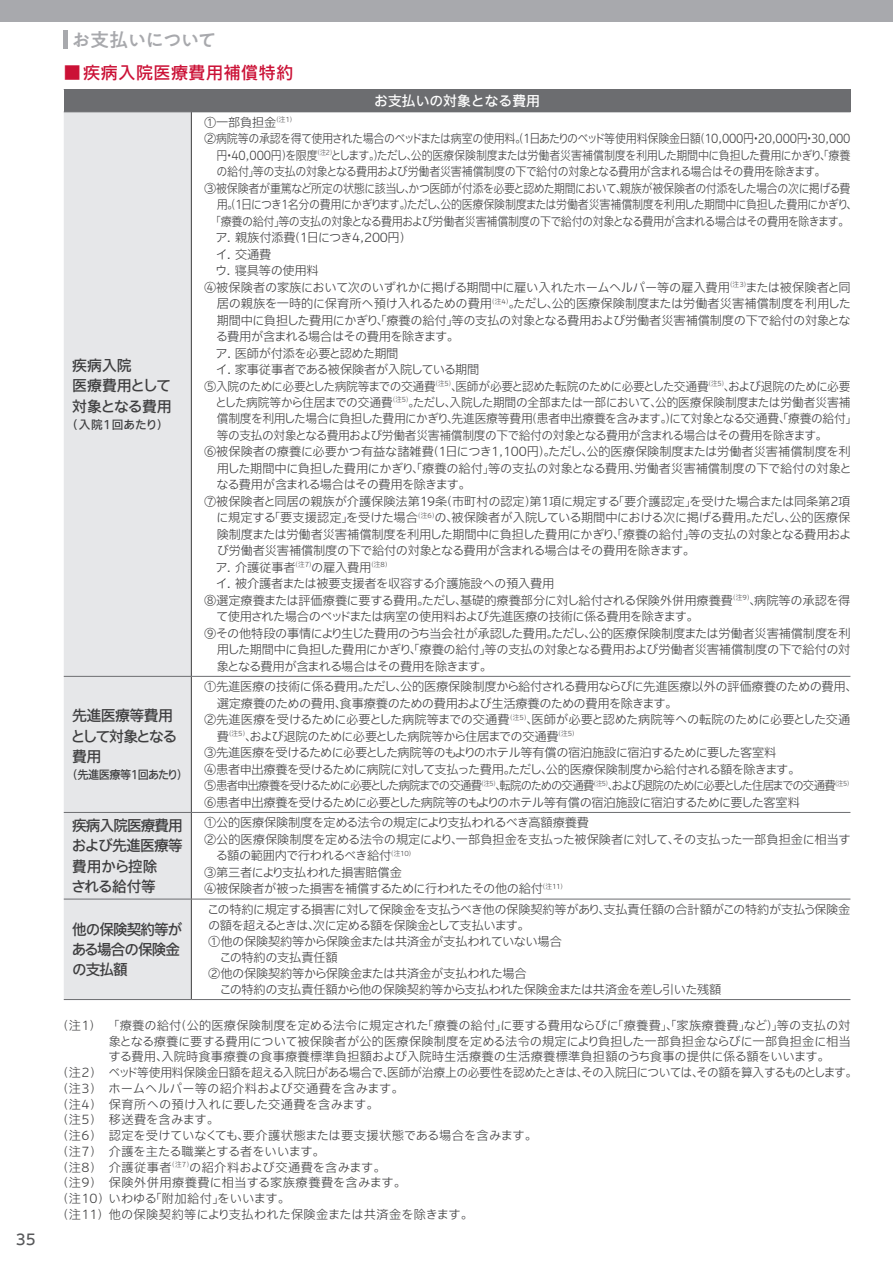
<style>
.page{position:relative;width:893px;height:1263px;background:#fff}
.page>*{position:absolute;margin:0;border:0;box-sizing:border-box;transform-origin:0 0}
.t1{font:500 19.2px "PA1 Gothic Std";letter-spacing:-.065em;color:#a8a9ad}
.t2{font:500 16.95px "Iwa UCDA Goth Std";letter-spacing:.035em;color:#cb1136}
.t3{font:500 14.85px/20.2px "Iwa UCDA Goth Std";letter-spacing:-.06em;color:#3e3e3f}
.t4{font:500 14.85px/20.4px "Iwa UCDA Goth Std";color:#3e3e3f}
.t5{font:500 14.85px/20.2px "Iwa UCDA Goth Std";letter-spacing:-.04em;color:#3e3e3f}
.t6{font:500 14.85px "Iwa UCDA Goth Std";color:#57585a}
.t7{font:500 13.8px "Iwa UCDA Goth Std";color:#fff}
.t8{font:300 12.15px/15.9px "Iwa UCDA Goth Std";letter-spacing:-.025em;color:#3e3e3f}
.t9{font:300 12.15px "Iwa UCDA Goth Std";letter-spacing:-.05em;color:#3e3e3f}
.t10{font:300 12.15px "Iwa UCDA Goth Std";letter-spacing:-.025em;color:#3e3e3f;scale:.9 1}
.t11{font:300 12.15px "Iwa UCDA Goth Std";letter-spacing:-.025em;color:#3e3e3f;scale:.96 1}
.t12{font:300 12.15px "Iwa UCDA Goth Std";letter-spacing:-.005em;color:#3e3e3f}
.t13{font:300 12.15px "Iwa UCDA Goth Std";color:#3e3e3f}
.t14{font:300 12.15px "Iwa UCDA Goth Std";letter-spacing:.01em;color:#3e3e3f}
.t15{font:300 12.15px "Iwa UCDA Goth Std";letter-spacing:-.06em;color:#3e3e3f}
.t16{font:300 12.15px "Iwa UCDA Goth Std";letter-spacing:-.09em;color:#3e3e3f}
.t17{font:300 12.15px "Iwa UCDA Goth Std";letter-spacing:-.05em;color:#3e3e3f;scale:.9 1}
.t18{font:300 12.15px "Iwa UCDA Goth Std";letter-spacing:-.055em;color:#3e3e3f}
.t19{font:300 12.15px "Iwa UCDA Goth Std";letter-spacing:.015em;color:#3e3e3f}
.t20{font:300 12.15px "Iwa UCDA Goth Std";letter-spacing:.03em;color:#3e3e3f}
.t21{font:300 12.15px "Iwa UCDA Goth Std";letter-spacing:-.045em;color:#3e3e3f}
.t22{font:300 12.15px "Iwa UCDA Goth Std";letter-spacing:.02em;color:#3e3e3f}
.t23{font:300 12.15px "Iwa UCDA Goth Std";letter-spacing:-.065em;color:#3e3e3f}
.t24{font:500 11.7px "Iwa UCDA Goth Std";letter-spacing:-.04em;color:#3e3e3f;scale:.95 1}
.t25{font:500 11.7px "Iwa UCDA Goth Std";letter-spacing:.035em;color:#3e3e3f}
</style>
<div class="page">
<div style="left:0;top:0;width:893px;height:21px;background:#a8a9ad"></div>
<hr style="left:64px;top:30px;width:4px;height:18px;background:#a8a9ad">
<div style="left:64px;top:90px;width:786px;height:22px;background:#6c6d70"></div>
<div style="left:64px;top:113px;width:127px;height:886px;background:#e6e7e9"></div>
<hr style="left:191px;top:112px;width:1px;height:564px;background:#3e3e3f">
<hr style="left:191px;top:676px;width:1px;height:136px;background:#3e3e3f">
<hr style="left:191px;top:813px;width:1px;height:86px;background:#3e3e3f">
<hr style="left:191px;top:899px;width:1px;height:100px;background:#3e3e3f">
<hr style="left:64px;top:89px;width:127px;height:1px;background:#6c6d70">
<hr style="left:191px;top:89px;width:659px;height:1px;background:#6c6d70">
<hr style="left:64px;top:112px;width:127px;height:1px;background:#6c6d70">
<hr style="left:191px;top:112px;width:659px;height:1px;background:#6c6d70">
<hr style="left:64px;top:676px;width:127px;height:1px;background:#6c6d70">
<hr style="left:191px;top:676px;width:659px;height:1px;background:#6c6d70">
<hr style="left:64px;top:812px;width:127px;height:1px;background:#6c6d70">
<hr style="left:191px;top:812px;width:659px;height:1px;background:#6c6d70">
<hr style="left:64px;top:899px;width:127px;height:1px;background:#6c6d70">
<hr style="left:191px;top:899px;width:659px;height:1px;background:#6c6d70">
<hr style="left:64px;top:999px;width:127px;height:1px;background:#6c6d70">
<hr style="left:191px;top:999px;width:659px;height:1px;background:#6c6d70">
<p class="t6" style="left:16px;top:1229px;width:21px">35</p>
<h1 class="t1" style="left:72px;top:28px;width:147px">お支払いについて</h1>
<h2 class="t2" style="left:64px;top:60px;width:231px">■疾病入院医療費用補償特約</h2>
<p class="t7" style="left:374px;top:91px;width:167px">お支払いの対象となる費用</p>
<p class="t4" style="left:72px;top:354px;width:101px">疾病入院<br>医療費用として対象となる費用</p>
<p class="t25" style="left:67px;top:416px;width:103px">（入院1回あたり）</p>
<p class="t5" style="left:71px;top:705px;width:108px">先進医療等費用として対象となる費用</p>
<p class="t24" style="left:67px;top:766px;width:128px">（先進医療等1回あたり）</p>
<p class="t8" style="left:204px;top:114px;width:94px">①一部負担金<sup>（注1）</sup></p>
<p class="t8" style="left:204px;top:130px;width:648px">②病院等の承認を得て使用された場合のベッドまたは病室の使用料。（1日あたりのベッド等使用料保険金日額（10,000円・20,000円・30,000</p>
<p class="t10" style="left:217px;top:147px;width:706px">円・40,000円）を限度<sup>（注2）</sup>とします。）ただし、公的医療保険制度または労働者災害補償制度を利用した期間中に負担した費用にかぎり、「療養</p>
<p class="t10" style="left:217px;top:163px;width:678px">の給付」等の支払の対象となる費用および労働者災害補償制度の下で給付の対象となる費用が含まれる場合はその費用を除きます。</p>
<p class="t8" style="left:204px;top:179px;width:648px">③被保険者が重篤など所定の状態に該当し、かつ医師が付添を必要と認めた期間において、親族が被保険者の付添をした場合の次に掲げる費</p>
<p class="t17" style="left:217px;top:196px;width:713px">用。（1日につき1名分の費用にかぎります。）ただし、公的医療保険制度または労働者災害補償制度を利用した期間中に負担した費用にかぎり、</p>
<p class="t10" style="left:210px;top:213px;width:712px">「療養の給付」等の支払の対象となる費用および労働者災害補償制度の下で給付の対象となる費用が含まれる場合はその費用を除きます。</p>
<p class="t8" style="left:204px;top:229px;width:209px">　ア．親族付添費（1日につき4,200円）</p>
<p class="t8" style="left:204px;top:245px;width:69px">　イ．交通費</p>
<p class="t8" style="left:204px;top:262px;width:116px">　ウ．寝具等の使用料</p>
<p class="t8" style="left:204px;top:278px;width:648px">④被保険者の家族において次のいずれかに掲げる期間中に雇い入れたホームヘルパー等の雇入費用<sup>（注3）</sup>または被保険者と同</p>
<p class="t12" style="left:217px;top:295px;width:636px">居の親族を一時的に保育所へ預け入れるための費用<sup>（注4）</sup>。ただし、公的医療保険制度または労働者災害補償制度を利用した</p>
<p class="t8" style="left:217px;top:311px;width:635px">期間中に負担した費用にかぎり、「療養の給付」等の支払の対象となる費用および労働者災害補償制度の下で給付の対象とな</p>
<p class="t15" style="left:216px;top:328px;width:244px">る費用が含まれる場合はその費用を除きます。</p>
<p class="t8" style="left:204px;top:344px;width:196px">　ア. 医師が付添を必要と認めた期間</p>
<p class="t8" style="left:204px;top:361px;width:277px">　イ. 家事従事者である被保険者が入院している期間</p>
<p class="t18" style="left:204px;top:377px;width:648px">⑤入院のために必要とした病院等までの交通費<sup>（注5）</sup>、医師が必要と認めた転院のために必要とした交通費<sup>（注5）</sup>、および退院のために必要</p>
<p class="t11" style="left:215px;top:394px;width:663px">とした病院等から住居までの交通費<sup>（注5）</sup>。ただし、入院した期間の全部または一部において、公的医療保険制度または労働者災害補</p>
<p class="t11" style="left:217px;top:410px;width:669px">償制度を利用した場合に負担した費用にかぎり、先進医療等費用（患者申出療養を含みます。）にて対象となる交通費、「療養の給付」</p>
<p class="t11" style="left:217px;top:427px;width:637px">等の支払の対象となる費用および労働者災害補償制度の下で給付の対象となる費用が含まれる場合はその費用を除きます。</p>
<p class="t12" style="left:204px;top:443px;width:648px">⑥被保険者の療養に必要かつ有益な諸雑費（1日につき1,100円）。ただし、公的医療保険制度または労働者災害補償制度を利</p>
<p class="t8" style="left:217px;top:460px;width:636px">用した期間中に負担した費用にかぎり、「療養の給付」等の支払の対象となる費用、労働者災害補償制度の下で給付の対象と</p>
<p class="t15" style="left:217px;top:476px;width:255px">なる費用が含まれる場合はその費用を除きます。</p>
<p class="t8" style="left:204px;top:493px;width:648px">⑦被保険者と同居の親族が介護保険法第19条（市町村の認定）第1項に規定する「要介護認定」を受けた場合または同条第2項</p>
<p class="t8" style="left:216px;top:509px;width:635px">に規定する「要支援認定」を受けた場合<sup>（注6）</sup>の、被保険者が入院している期間中における次に掲げる費用。ただし、公的医療保</p>
<p class="t8" style="left:217px;top:525px;width:636px">険制度または労働者災害補償制度を利用した期間中に負担した費用にかぎり、「療養の給付」等の支払の対象となる費用およ</p>
<p class="t8" style="left:217px;top:542px;width:480px">び労働者災害補償制度の下で給付の対象となる費用が含まれる場合はその費用を除きます。</p>
<p class="t8" style="left:204px;top:558px;width:189px">　ア．介護従事者<sup>（注7）</sup>の雇入費用<sup>（注8）</sup></p>
<p class="t8" style="left:204px;top:575px;width:352px">　イ．被介護者または被要支援者を収容する介護施設への預入費用</p>
<p class="t8" style="left:204px;top:591px;width:648px">⑧選定療養または評価療養に要する費用。ただし、基礎的療養部分に対し給付される保険外併用療養費<sup>（注9）</sup>、病院等の承認を得</p>
<p class="t21" style="left:216px;top:608px;width:484px">て使用された場合のベッドまたは病室の使用料および先進医療の技術に係る費用を除きます。</p>
<p class="t8" style="left:204px;top:624px;width:648px">⑨その他特段の事情により生じた費用のうち当会社が承認した費用。ただし、公的医療保険制度または労働者災害補償制度を利</p>
<p class="t8" style="left:217px;top:641px;width:635px">用した期間中に負担した費用にかぎり、「療養の給付」等の支払の対象となる費用および労働者災害補償制度の下で給付の対</p>
<p class="t23" style="left:217px;top:657px;width:277px">象となる費用が含まれる場合はその費用を除きます。</p>
<p class="t8" style="left:204px;top:678px;width:655px">①先進医療の技術に係る費用。ただし、公的医療保険制度から給付される費用ならびに先進医療以外の評価療養のための費用、</p>
<p class="t8" style="left:217px;top:694px;width:462px">選定療養のための費用、食事療養のための費用および生活療養のための費用を除きます。</p>
<p class="t8" style="left:204px;top:711px;width:648px">②先進医療を受けるために必要とした病院等までの交通費<sup>（注5）</sup>、医師が必要と認めた病院等への転院のために必要とした交通</p>
<p class="t15" style="left:217px;top:728px;width:363px">費<sup>（注5）</sup>、および退院のために必要とした病院等から住居までの交通費<sup>（注5）</sup></p>
<p class="t9" style="left:204px;top:744px;width:574px">③先進医療を受けるために必要とした病院等のもよりのホテル等有償の宿泊施設に宿泊するために要した客室料</p>
<p class="t9" style="left:204px;top:761px;width:598px">④患者申出療養を受けるために病院に対して支払った費用。ただし、公的医療保険制度から給付される額を除きます。</p>
<p class="t16" style="left:204px;top:777px;width:650px">⑤患者申出療養を受けるために必要とした病院までの交通費<sup>（注5）</sup>、転院のための交通費<sup>（注5）</sup>、および退院のために必要とした住居までの交通費<sup>（注5）</sup></p>
<p class="t9" style="left:204px;top:793px;width:597px">⑥患者申出療養を受けるために必要とした病院等のもよりのホテル等有償の宿泊施設に宿泊するために要した客室料</p>
<p class="t3" style="left:71px;top:814px;width:113px">疾病入院医療費用および先進医療等費用から控除<br>される給付等</p>
<p class="t8" style="left:204px;top:814px;width:387px">①公的医療保険制度を定める法令の規定により支払われるべき高額療養費</p>
<p class="t8" style="left:204px;top:831px;width:648px">②公的医療保険制度を定める法令の規定により、一部負担金を支払った被保険者に対して、その支払った一部負担金に相当す</p>
<p class="t8" style="left:216px;top:847px;width:201px">る額の範囲内で行われるべき給付<sup>（注10）</sup></p>
<p class="t8" style="left:204px;top:864px;width:199px">③第三者により支払われた損害賠償金</p>
<p class="t8" style="left:204px;top:880px;width:364px">④被保険者が被った損害を補償するために行われたその他の給付<sup>（注11）</sup></p>
<p class="t8" style="left:207px;top:901px;width:645px">この特約に規定する損害に対して保険金を支払うべき他の保険契約等があり、支払責任額の合計額がこの特約が支払う保険金の額を超えるときは、次に定める額を保険金として支払います。<br>①他の保険契約等から保険金または共済金が支払われていない場合<br>　この特約の支払責任額<br>②他の保険契約等から保険金または共済金が支払われた場合<br>　この特約の支払責任額から他の保険契約等から支払われた保険金または共済金を差し引いた残額</p>
<p class="t13" style="left:57px;top:1017px;width:795px">（注1）「療養の給付（公的医療保険制度を定める法令に規定された「療養の給付」に要する費用ならびに「療養費」、「家族療養費」など）」等の支払の対</p>
<p class="t13" style="left:109px;top:1032px;width:743px">象となる療養に要する費用について被保険者が公的医療保険制度を定める法令の規定により負担した一部負担金ならびに一部負担金に相当</p>
<p class="t14" style="left:109px;top:1048px;width:723px">する費用、入院時食事療養の食事療養標準負担額および入院時生活療養の生活療養標準負担額のうち食事の提供に係る額をいいます。</p>
<p class="t9" style="left:57px;top:1064px;width:802px">（注2）ベッド等使用料保険金日額を超える入院日がある場合で、医師が治療上の必要性を認めたときは、その入院日については、その額を算入するものとします。</p>
<p class="t22" style="left:57px;top:1080px;width:349px">（注3）ホームヘルパー等の紹介料および交通費を含みます。</p>
<p class="t19" style="left:57px;top:1095px;width:324px">（注4）保育所への預け入れに要した交通費を含みます。</p>
<p class="t22" style="left:57px;top:1111px;width:164px">（注5）移送費を含みます。</p>
<p class="t14" style="left:57px;top:1127px;width:482px">（注6）認定を受けていなくても、要介護状態または要支援状態である場合を含みます。</p>
<p class="t12" style="left:57px;top:1143px;width:270px">（注7）介護を主たる職業とする者をいいます。</p>
<p class="t20" style="left:57px;top:1158px;width:331px">（注8）介護従事者<sup>（注7）</sup>の紹介料および交通費を含みます。</p>
<p class="t20" style="left:57px;top:1174px;width:351px">（注9）保険外併用療養費に相当する家族療養費を含みます。</p>
<p class="t14" style="left:57px;top:1190px;width:235px">（注10）いわゆる「附加給付」をいいます。</p>
<p class="t19" style="left:57px;top:1206px;width:418px">（注11）他の保険契約等により支払われた保険金または共済金を除きます。</p>
<p class="t3" style="left:72px;top:918px;width:112px">他の保険契約等がある場合の保険金の支払額</p>
</div>
